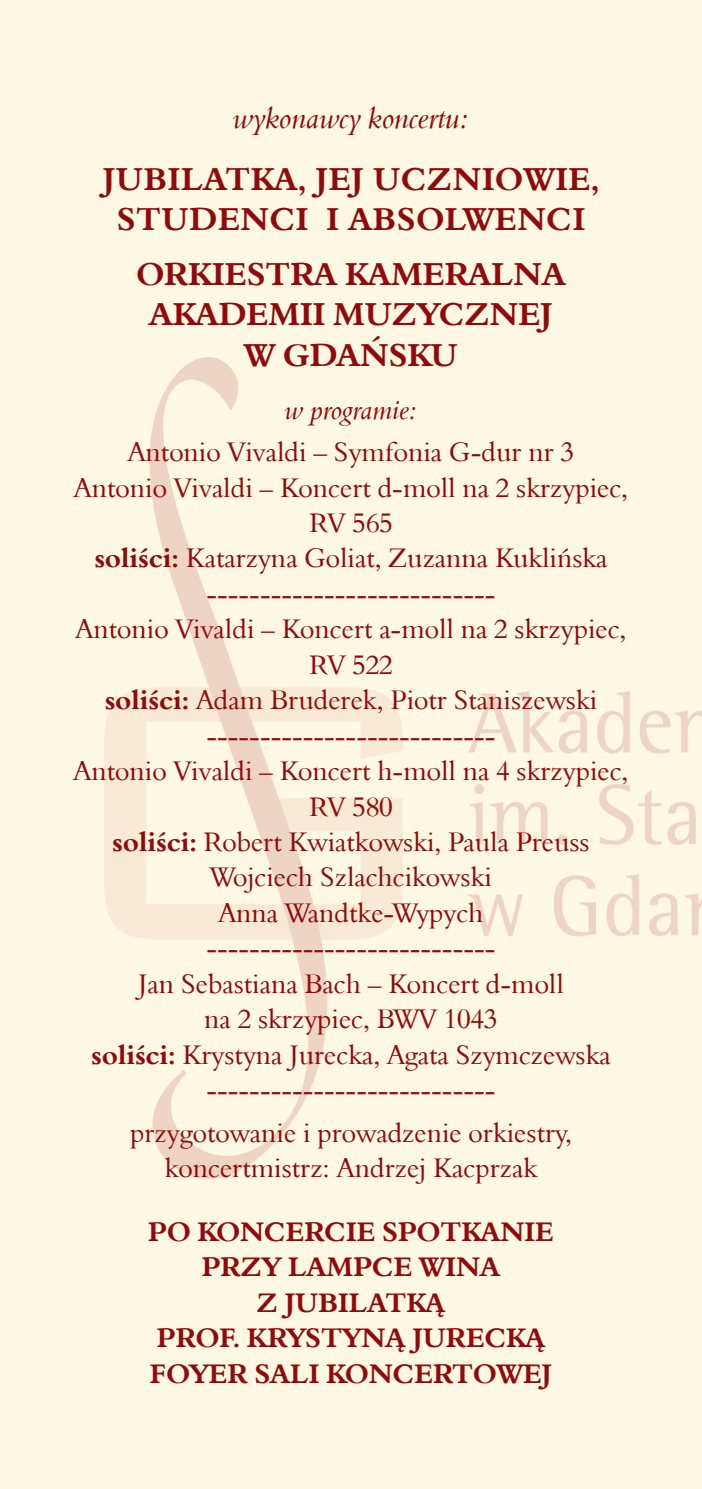
<style>
.page{position:relative;width:702px;height:1489px;background:#fff}
.page>*{position:absolute;margin:0;border:0;box-sizing:border-box;transform-origin:0 0}
.t1{font:700 32.5px/40.5px "Aldine 401 EU";color:#90090d;text-align:center}
.t2{font:700 32.5px/40.5px "Aldine 401 EU";letter-spacing:.02em;color:#90090d;text-align:center}
.t3{font:italic 30px "Aldine 401 EU";color:#90090d}
.t4{font:27.5px/35.5px "Aldine 401 EU";color:#90090d;text-align:center}
.t5{font:700 27.5px/35.5px "Aldine 401 EU";color:#90090d;text-align:center}
.t6{font:italic 27.5px "Aldine 401 EU";color:#90090d}
.s1{font-weight:700}
</style>
<div class="page">
<div style="left:0;top:0;width:702px;height:1488px;background:#fff8e3"></div>
<img style="left:104px;top:357px;width:598px;height:822px">
<p class="t3" style="left:233px;top:99px;width:237px">wykonawcy koncertu:</p>
<p class="t2" style="left:103px;top:158px;width:498px">JUBILATKA, JEJ UCZNIOWIE,<br>STUDENCI I ABSOLWENCI</p>
<p class="t1" style="left:136px;top:253px;width:431px">ORKIESTRA KAMERALNA<br>AKADEMII MUZYCZNEJ<br>W GDAŃSKU</p>
<p class="t6" style="left:285px;top:392px;width:133px">w programie:</p>
<p class="t4" style="left:74px;top:434px;width:556px">Antonio Vivaldi – Symfonia G-dur nr 3<br>Antonio Vivaldi – Koncert d-moll na 2 skrzypiec,<br>RV 565<br><span class="s1">soliści:</span> Katarzyna Goliat, Zuzanna Kuklińska ---------------------------<br>Antonio Vivaldi – Koncert a-moll na 2 skrzypiec,<br>RV 522<br><span class="s1">soliści:</span> Adam Bruderek, Piotr Staniszewski ---------------------------<br>Antonio Vivaldi – Koncert h-moll na 4 skrzypiec,<br>RV 580<br><span class="s1">soliści:</span> Robert Kwiatkowski, Paula Preuss<br>Wojciech Szlachcikowski<br>Anna Wandtke-Wypych ---------------------------<br>Jan Sebastiana Bach – Koncert d-moll<br>na 2 skrzypiec, BWV 1043<br><span class="s1">soliści:</span> Krystyna Jurecka, Agata Szymczewska ---------------------------</p>
<p class="t4" style="left:130px;top:1114px;width:443px">przygotowanie i prowadzenie orkiestry, koncertmistrz: Andrzej Kacprzak</p>
<p class="t5" style="left:148px;top:1213px;width:407px">PO KONCERCIE SPOTKANIE<br>PRZY LAMPCE WINA<br>Z JUBILATKĄ<br>PROF. KRYSTYNĄ JURECKĄ<br>FOYER SALI KONCERTOWEJ</p>
</div>
